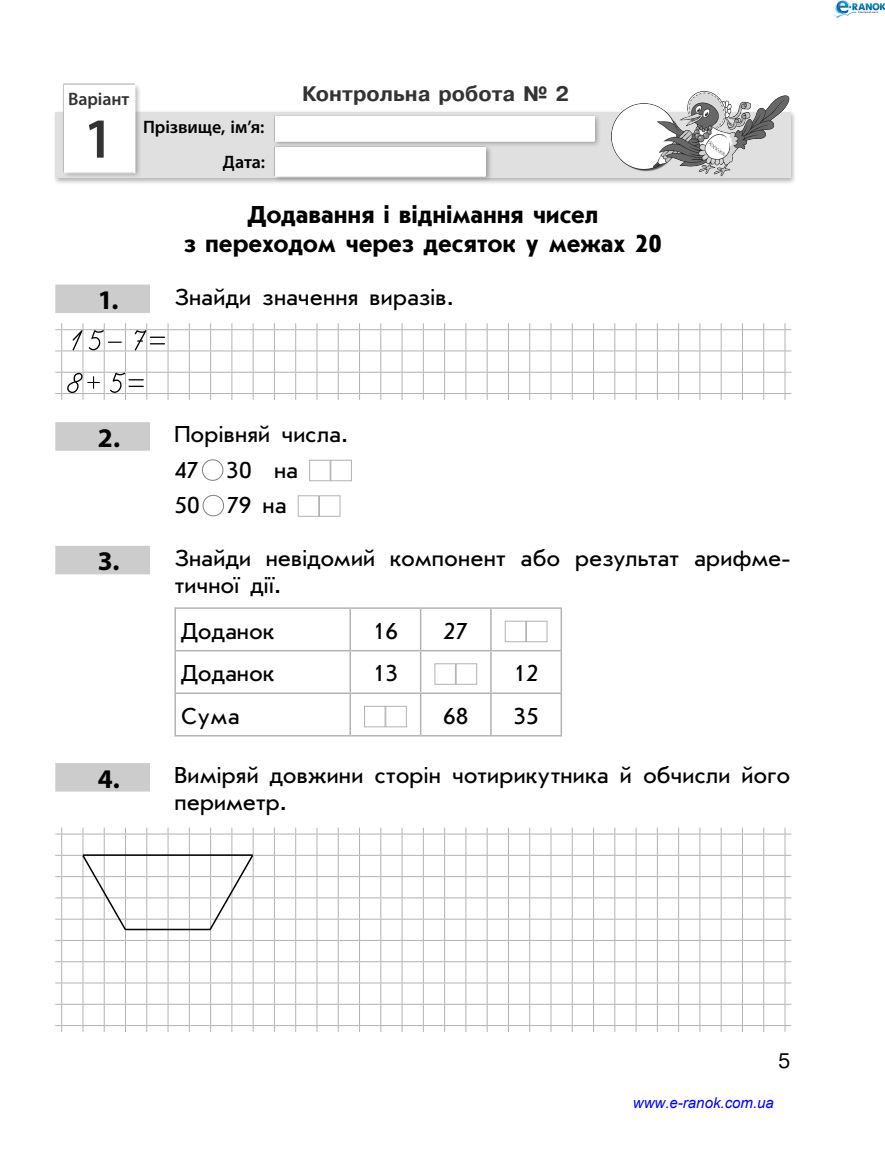
<style>
.page{position:relative;width:885px;height:1149px;background:#fff}
.page>*{position:absolute;margin:0;border:0;box-sizing:border-box;transform-origin:0 0}
.Вариант{font:600 57px "Myriad Pro";color:#333}
.Цифра{font:53.25px "GDVGRI Fnumbers";color:#000}
.Тема{font:700 25.5px/28.5px "Journal Sans C";color:#000;text-align:center}
.задание_самост{font:24px/27px "Journal Sans C";letter-spacing:.005em;color:#000}
.по_центру{font:24px "Journal Sans C";color:#000}
.Задание_текст{font:24px "Journal Sans C";color:#000}
.Вид_работы{font:700 21px "Pragmatica";letter-spacing:.005em;color:#333}
.t1{font:21px "Pragmatica";color:#000}
.InTable{font:600 18px "Myriad Pro";letter-spacing:-.005em;color:#000}
.Вариант-2{font:600 18px "Myriad Pro";letter-spacing:-.005em;color:#333}
.t2{font:italic 15px "Arial";color:#00f}
.s1{font-family:"Myriad Pro";font-weight:700;font-size:27px}
</style>
<div class="page">
<div style="left:53px;top:110px;width:744px;height:75px;background:#000;opacity:.3"></div>
<div style="left:55px;top:112px;width:735px;height:66px;background:#e0e0e0"></div>
<div style="left:61px;top:83px;width:81px;height:95px;background:#000;opacity:.3"></div>
<div style="left:63px;top:83px;width:73px;height:90px;background:#fff"></div>
<div style="left:273px;top:114px;width:328px;height:34px;background:#000;opacity:.3"></div>
<img style="left:595px;top:91px;width:195px;height:86px">
<div style="left:272px;top:145px;width:220px;height:38px;background:#000;opacity:.3"></div>
<svg style="left:274px;top:116px;width:320px;height:61px"></svg>
<div style="left:55px;top:284px;width:95px;height:29px;background:#ccc"></div>
<div style="left:55px;top:422px;width:95px;height:28px;background:#ccc"></div>
<div style="left:55px;top:545px;width:95px;height:29px;background:#ccc"></div>
<div style="left:55px;top:762px;width:95px;height:29px;background:#ccc"></div>
<svg style="left:55px;top:323px;width:736px;height:77px"></svg>
<div style="left:202px;top:459px;width:21px;height:21px;border:1px solid #808080;border-radius:50%"></div>
<div style="left:309px;top:459px;width:21px;height:22px;border:1px solid #b3b3b3"></div>
<div style="left:330px;top:459px;width:22px;height:22px;border:1px solid #b3b3b3"></div>
<div style="left:203px;top:495px;width:21px;height:21px;border:1px solid #808080;border-radius:50%"></div>
<div style="left:298px;top:495px;width:21px;height:21px;border:1px solid #b3b3b3"></div>
<div style="left:319px;top:495px;width:21px;height:21px;border:1px solid #b3b3b3"></div>
<hr style="left:349px;top:608px;width:2px;height:41px;background:#b3b3b3">
<hr style="left:420px;top:608px;width:1px;height:41px;background:#b3b3b3">
<hr style="left:490px;top:608px;width:1px;height:41px;background:#b3b3b3">
<hr style="left:560px;top:608px;width:2px;height:41px;background:#b3b3b3">
<hr style="left:174px;top:649px;width:176px;height:2px;background:#b3b3b3">
<hr style="left:350px;top:649px;width:70px;height:2px;background:#b3b3b3">
<hr style="left:349px;top:651px;width:2px;height:41px;background:#b3b3b3">
<hr style="left:420px;top:649px;width:71px;height:2px;background:#b3b3b3">
<hr style="left:420px;top:651px;width:1px;height:41px;background:#b3b3b3">
<hr style="left:491px;top:649px;width:71px;height:2px;background:#b3b3b3">
<hr style="left:490px;top:651px;width:1px;height:41px;background:#b3b3b3">
<hr style="left:560px;top:651px;width:2px;height:41px;background:#b3b3b3">
<hr style="left:174px;top:692px;width:176px;height:1px;background:#b3b3b3">
<hr style="left:350px;top:692px;width:70px;height:1px;background:#b3b3b3">
<hr style="left:349px;top:693px;width:2px;height:41px;background:#b3b3b3">
<hr style="left:420px;top:692px;width:71px;height:1px;background:#b3b3b3">
<hr style="left:420px;top:693px;width:1px;height:41px;background:#b3b3b3">
<hr style="left:491px;top:692px;width:71px;height:1px;background:#b3b3b3">
<hr style="left:490px;top:693px;width:1px;height:41px;background:#b3b3b3">
<hr style="left:560px;top:693px;width:2px;height:41px;background:#b3b3b3">
<hr style="left:174px;top:607px;width:176px;height:1px;background:#b3b3b3">
<hr style="left:174px;top:608px;width:2px;height:41px;background:#b3b3b3">
<hr style="left:350px;top:607px;width:70px;height:1px;background:#b3b3b3">
<hr style="left:420px;top:607px;width:71px;height:1px;background:#b3b3b3">
<hr style="left:491px;top:607px;width:71px;height:1px;background:#b3b3b3">
<hr style="left:174px;top:651px;width:2px;height:41px;background:#b3b3b3">
<hr style="left:174px;top:693px;width:2px;height:41px;background:#b3b3b3">
<hr style="left:174px;top:734px;width:176px;height:2px;background:#b3b3b3">
<hr style="left:350px;top:734px;width:70px;height:2px;background:#b3b3b3">
<hr style="left:420px;top:734px;width:71px;height:2px;background:#b3b3b3">
<hr style="left:491px;top:734px;width:71px;height:2px;background:#b3b3b3">
<div style="left:505px;top:620px;width:21px;height:22px;border:1px solid #b3b3b3"></div>
<div style="left:526px;top:620px;width:21px;height:22px;border:1px solid #b3b3b3"></div>
<div style="left:434px;top:663px;width:21px;height:21px;border:1px solid #b3b3b3"></div>
<div style="left:455px;top:663px;width:22px;height:21px;border:1px solid #b3b3b3"></div>
<div style="left:364px;top:705px;width:21px;height:22px;border:1px solid #b3b3b3"></div>
<div style="left:385px;top:705px;width:21px;height:22px;border:1px solid #b3b3b3"></div>
<svg style="left:55px;top:827px;width:736px;height:204px"></svg>
<hr style="left:83px;top:854px;width:170px;height:1px;background:#000">
<hr style="left:125px;top:928px;width:85px;height:1px;background:#000">
<img style="left:833px;top:0;width:51px;height:18px">
<p class="Вариант-2" style="left:68px;top:88px;width:63px">Варіант</p>
<p class="Вариант" style="left:83px;top:102px;width:32px">1</p>
<p class="InTable" style="left:143px;top:115px;width:123px">Прізвище, ім’я:</p>
<p class="InTable" style="left:223px;top:150px;width:44px">Дата:</p>
<p class="Вид_работы" style="left:302px;top:80px;width:268px">Контрольна робота № 2</p>
<p class="Тема" style="left:184px;top:201px;width:479px">Додавання і віднімання чисел<br>з переходом через десяток у межах 20</p>
<p class="задание_самост" style="left:98px;top:283px;width:358px"><span class="s1">1.</span> Знайди значення виразів.</p>
<p class="Цифра" style="left:62px;top:317px;width:86px">15 7</p>
<p class="Цифра" style="left:62px;top:360px;width:64px">8 5</p>
<p class="задание_самост" style="left:98px;top:421px;width:252px"><span class="s1">2.</span> Порівняй числа.</p>
<p class="Задание_текст" style="left:174px;top:457px;width:125px">47 30 на</p>
<p class="Задание_текст" style="left:174px;top:493px;width:114px">50 79 на</p>
<p class="задание_самост" style="left:174px;top:545px;width:617px;text-indent:-77px"><span class="s1">3.</span> Знайди невідомий компонент або результат арифме&shy;тичної дії.</p>
<p class="по_центру" style="left:181px;top:618px;width:95px">Доданок</p>
<p class="по_центру" style="left:373px;top:618px;width:27px">16</p>
<p class="по_центру" style="left:443px;top:618px;width:27px">27</p>
<p class="по_центру" style="left:181px;top:661px;width:95px">Доданок</p>
<p class="по_центру" style="left:373px;top:661px;width:27px">13</p>
<p class="по_центру" style="left:513px;top:661px;width:27px">12</p>
<p class="по_центру" style="left:181px;top:703px;width:60px">Сума</p>
<p class="по_центру" style="left:443px;top:703px;width:27px">68</p>
<p class="по_центру" style="left:513px;top:703px;width:27px">35</p>
<p class="задание_самост" style="left:174px;top:762px;width:617px;text-indent:-77px"><span class="s1">4.</span> Виміряй довжини сторін чотирикутника й обчисли його периметр.</p>
<p class="t1" style="left:778px;top:1047px;width:14px">5</p>
<p class="t2" style="left:633px;top:1092px;width:142px">www.e-ranok.com.ua</p>
</div>
